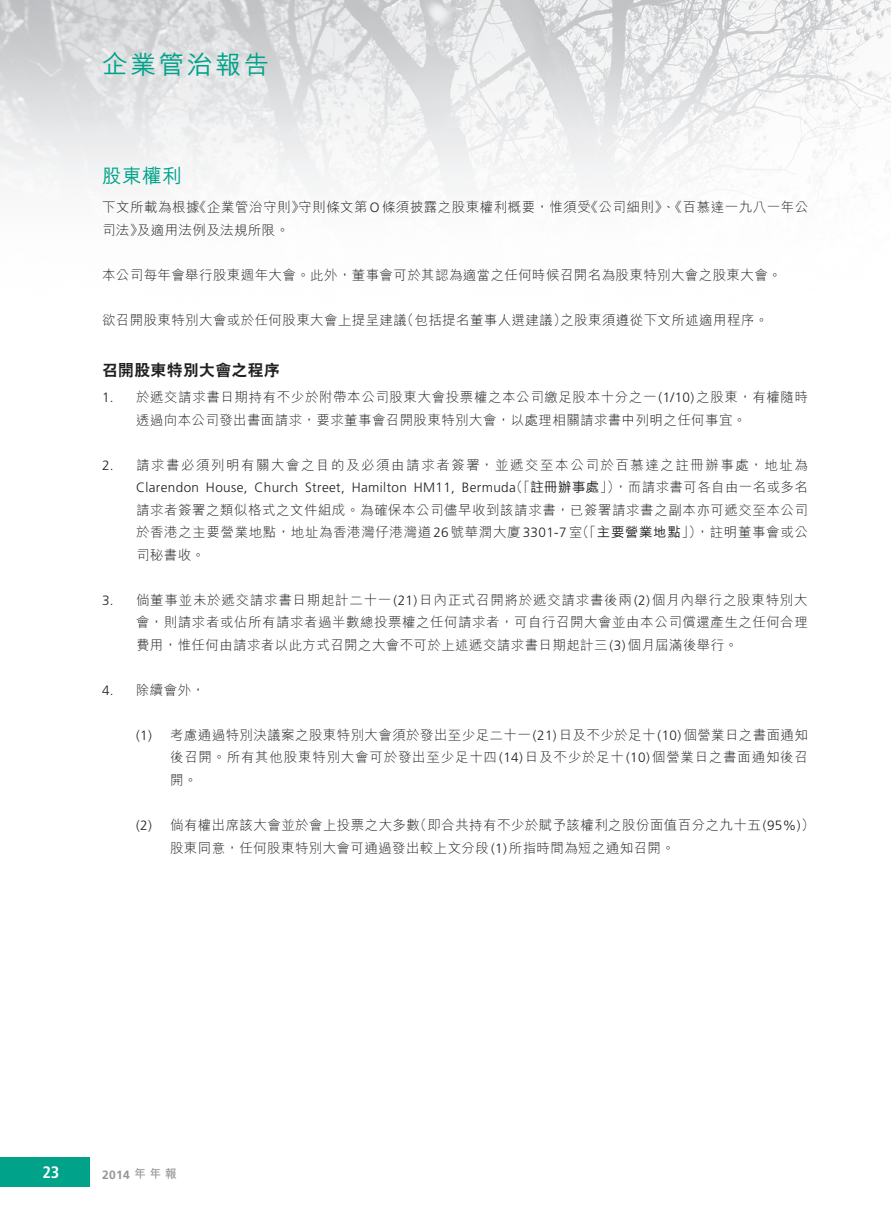
<style>
.page{position:relative;width:893px;height:1212px;background:#fff}
.page>*{position:absolute;margin:0;border:0;box-sizing:border-box;transform-origin:0 0}
.t1{font:500 25.5px "M Hei HK";letter-spacing:.11em;color:#00a38a}
._3__標題{font:500 19.5px "M Hei HK";color:#00a38a}
.t2{font:700 condensed 16.5px "Frutiger LT Std";color:#fff}
._4__副標題{font:800 15.75px "C Hei 2 HK";letter-spacing:.03em;color:#231f20}
._1__內文{font:300 13.5px/22.5px "M Hei HK";letter-spacing:.035em;color:#231f20}
._1__內文-2{font:300 13.5px/22.5px "M Hei HK";letter-spacing:.055em;color:#231f20}
._1__內文-3{font:300 13.5px "Frutiger LT Std";letter-spacing:.03em;color:#231f20}
._1__內文-4{font:300 13.5px "M Hei HK";letter-spacing:.11em;color:#231f20}
._1__內文-5{font:500 13.5px "M Hei HK";letter-spacing:.045em;color:#231f20}
.t3{font:700 12px "Frutiger LT Std";color:#939598}
.s1{font-family:"Frutiger LT Std"}
.s2{font-weight:300}
.s3{font-family:"M Hei HK"}
</style>
<div class="page">
<img style="left:0;top:0;width:891px;height:1187px">
<div style="left:0;top:1157px;width:89px;height:29px;background:#00a38a"></div>
<h1 class="t1" style="left:102px;top:46px;width:169px">企業管治報告</h1>
<p class="_3__標題" style="left:102px;top:162px;width:81px">股東權利</p>
<p class="_1__內文" style="left:298px;top:196px;width:294px">守則條文第<span class="s1">O</span>條須披露之股東權利概要，惟須受</p>
<p class="_1__內文" style="left:193px;top:196px;width:113px">《企業管治守則》</p>
<p class="_1__內文" style="left:585px;top:196px;width:225px">《公司細則》、《百慕達一九八一年公</p>
<p class="_1__內文" style="left:137px;top:196px;width:154px;text-indent:-35px">下文所載為根據<br>及適用法例及法規所限。</p>
<p class="_1__內文" style="left:102px;top:218px;width:43px">司法》</p>
<p class="_1__內文" style="left:102px;top:263px;width:681px">本公司每年會舉行股東週年大會。此外，董事會可於其認為適當之任何時候召開名為股東特別大會之股東大會。</p>
<p class="_1__內文" style="left:560px;top:308px;width:209px">之股東須遵從下文所述適用程序。</p>
<p class="_1__內文" style="left:401px;top:308px;width:168px">（包括提名董事人選建議）</p>
<p class="_1__內文" style="left:102px;top:308px;width:306px">欲召開股東特別大會或於任何股東大會上提呈建議</p>
<p class="_4__副標題" style="left:102px;top:362px;width:179px">召開股東特別大會之程序</p>
<p class="_1__內文" style="left:136px;top:386px;width:674px">於遞交請求書日期持有不少於附帶本公司股東大會投票權之本公司繳足股本十分之一<span class="s1">(1/10)</span>之股東，有權隨時</p>
<p class="_1__內文-3" style="left:102px;top:390px;width:13px">1.</p>
<p class="_1__內文-3" style="left:102px;top:458px;width:13px">2.</p>
<p class="_1__內文-3" style="left:102px;top:593px;width:13px">3.</p>
<p class="_1__內文-3" style="left:102px;top:683px;width:13px">4.</p>
<p class="_1__內文" style="left:136px;top:408px;width:612px">透過向本公司發出書面請求，要求董事會召開股東特別大會，以處理相關請求書中列明之任何事宜。</p>
<p class="_1__內文-4" style="left:136px;top:458px;width:673px">請求書必須列明有關大會之目的及必須由請求者簽署，並遞交至本公司於百慕達之註冊辦事處，地址為</p>
<p class="_1__內文-5" style="left:509px;top:478px;width:112px"><span class="s2">（「</span>註冊辦事處<span class="s2">」）</span></p>
<p class="_1__內文" style="left:614px;top:476px;width:195px">，而請求書可各自由一名或多名</p>
<p class="_1__內文-3" style="left:136px;top:480px;width:65px">Clarendon</p>
<p class="_1__內文" style="left:136px;top:498px;width:673px">請求者簽署之類似格式之文件組成。為確保本公司儘早收到該請求書，已簽署請求書之副本亦可遞交至本公司</p>
<p class="_1__內文" style="left:696px;top:521px;width:114px">，註明董事會或公</p>
<p class="_1__內文-3" style="left:254px;top:480px;width:45px">Church</p>
<p class="_1__內文-3" style="left:352px;top:480px;width:57px">Hamilton</p>
<p class="_1__內文-3" style="left:462px;top:480px;width:56px">Bermuda</p>
<p class="_1__內文-3" style="left:305px;top:480px;width:41px">Street,</p>
<p class="_1__內文-3" style="left:206px;top:480px;width:43px">House,</p>
<p class="_1__內文-3" style="left:414px;top:480px;width:43px">HM11,</p>
<p class="_1__內文-5" style="left:576px;top:523px;width:128px"><span class="s2">（「</span>主要營業地點<span class="s2">」）</span></p>
<p class="_1__內文" style="left:136px;top:521px;width:448px">於香港之主要營業地點，地址為香港灣仔港灣道<span class="s1">26</span>號華潤大廈<span class="s1">3301-7</span>室司秘書收。</p>
<p class="_1__內文-2" style="left:136px;top:588px;width:673px">倘董事並未於遞交請求書日期起計二十一<span class="s1">(21)</span>日內正式召開將於遞交請求書後兩 <span class="s1">)2(</span> 個月內舉行之股東特別大</p>
<p class="_1__內文" style="left:136px;top:611px;width:673px">會，則請求者或佔所有請求者過半數總投票權之任何請求者，可自行召開大會並由本公司償還產生之任何合理費用，惟任何由請求者以此方式召開之大會不可於上述遞交請求書日期起計三 <span class="s1">)3(</span> 個月屆滿後舉行。</p>
<p class="_1__內文" style="left:136px;top:678px;width:71px">除續會外，</p>
<p class="_1__內文-3" style="left:136px;top:728px;width:17px">)1(</p>
<p class="_1__內文-3" style="left:136px;top:818px;width:17px">)2(</p>
<p class="_1__內文" style="left:170px;top:723px;width:639px">考慮通過特別決議案之股東特別大會須於發出至少足二十一<span class="s1">(21)</span>日及不少於足十<span class="s1">(10)</span>個營業日之書面通知</p>
<p class="_1__內文-2" style="left:170px;top:746px;width:639px">後召開。所有其他股東特別大會可於發出至少足十四<span class="s1">(14)</span>日及不少於足十<span class="s1">(10)</span>個營業日之書面通知後召開。</p>
<p class="_1__內文" style="left:414px;top:813px;width:402px">（即合共持有不少於賦予該權利之股份面值百分之九十五<span class="s1">)95%</span> (<span class="s1">(</span></p>
<p class="_1__內文" style="left:170px;top:813px;width:251px">倘有權出席該大會並於會上投票之大多數</p>
<p class="_1__內文" style="left:170px;top:836px;width:506px">股東同意，任何股東特別大會可通過發出較上文分段 <span class="s1">)1(</span> 所指時間為短之通知召開。</p>
<p class="t2" style="left:42px;top:1162px;width:19px">23</p>
<p class="t3" style="left:102px;top:1167px;width:76px">2014 <span class="s3">年年報</span></p>
</div>
